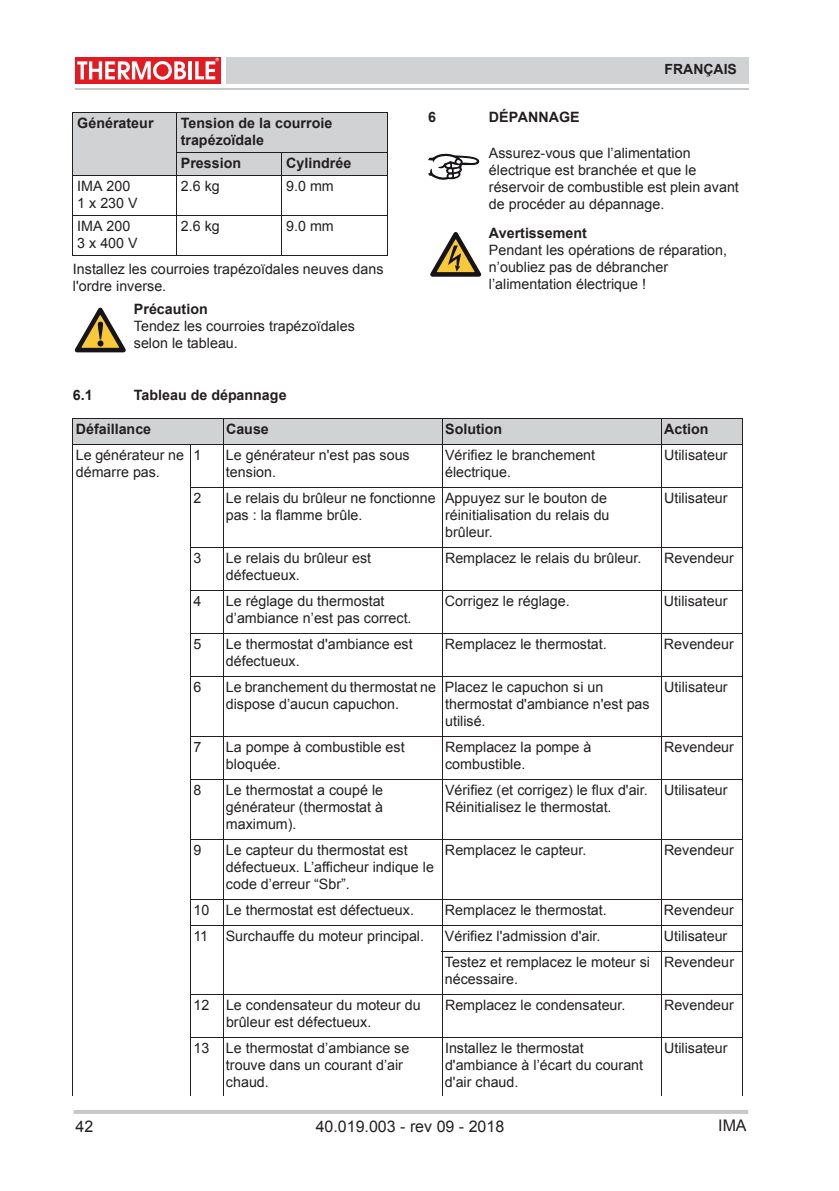
<style>
.page{position:relative;width:839px;height:1191px;background:#fff}
.page>*{position:absolute;margin:0;border:0;box-sizing:border-box;transform-origin:0 0}
.t1{font:16px "Arial";color:#231f20}
.t2{font:14.2px/17.2px "Arial";color:#231f20}
.t3{font:700 14.2px/17.2px "Arial";color:#231f20}
.t4{font:700 14px "Arial";color:#231f20}
</style>
<div class="page">
<hr style="left:74px;top:1110px;width:674px;height:3px;background:#c7c8ca">
<hr style="left:75px;top:88px;width:674px;height:2px;background:#c7c8ca">
<div style="left:226px;top:57px;width:523px;height:26px;background:#d1d2d4"></div>
<div style="left:75px;top:57px;width:146px;height:26px;background:#e21a21"></div>
<svg style="left:77px;top:61px;width:109px;height:19px"></svg>
<hr style="left:188px;top:61px;width:4px;height:18px;background:#fff">
<svg style="left:195px;top:58px;width:24px;height:21px"></svg>
<svg style="left:75px;top:308px;width:51px;height:44px"></svg>
<div style="left:73px;top:112px;width:103px;height:63px;background:#d1d2d4"></div>
<div style="left:176px;top:112px;width:211px;height:40px;background:#d1d2d4"></div>
<div style="left:176px;top:152px;width:106px;height:23px;background:#d1d2d4"></div>
<div style="left:282px;top:152px;width:105px;height:23px;background:#d1d2d4"></div>
<hr style="left:73px;top:113px;width:1px;height:142px;background:#231f20">
<hr style="left:176px;top:112px;width:1px;height:144px;background:#231f20">
<hr style="left:282px;top:152px;width:1px;height:104px;background:#231f20">
<hr style="left:387px;top:113px;width:1px;height:142px;background:#231f20">
<hr style="left:73px;top:112px;width:315px;height:1px;background:#231f20">
<hr style="left:176px;top:152px;width:212px;height:1px;background:#231f20">
<hr style="left:73px;top:175px;width:315px;height:1px;background:#231f20">
<hr style="left:73px;top:215px;width:315px;height:1px;background:#231f20">
<hr style="left:73px;top:255px;width:315px;height:1px;background:#231f20">
<svg style="left:428px;top:154px;width:51px;height:26px"></svg>
<svg style="left:430px;top:232px;width:51px;height:45px"></svg>
<div style="left:73px;top:419px;width:150px;height:25px;background:#d1d2d4"></div>
<div style="left:223px;top:419px;width:219px;height:25px;background:#d1d2d4"></div>
<div style="left:442px;top:419px;width:219px;height:25px;background:#d1d2d4"></div>
<div style="left:661px;top:419px;width:82px;height:25px;background:#d1d2d4"></div>
<hr style="left:73px;top:419px;width:1px;height:676px;background:#231f20">
<hr style="left:190px;top:444px;width:1px;height:651px;background:#231f20">
<hr style="left:223px;top:418px;width:1px;height:677px;background:#231f20">
<hr style="left:442px;top:418px;width:1px;height:677px;background:#231f20">
<hr style="left:661px;top:418px;width:1px;height:677px;background:#231f20">
<hr style="left:742px;top:419px;width:1px;height:676px;background:#231f20">
<hr style="left:73px;top:418px;width:670px;height:1px;background:#231f20">
<hr style="left:73px;top:444px;width:670px;height:1px;background:#231f20">
<hr style="left:190px;top:487px;width:553px;height:1px;background:#231f20">
<hr style="left:190px;top:547px;width:553px;height:1px;background:#231f20">
<hr style="left:190px;top:590px;width:553px;height:1px;background:#231f20">
<hr style="left:190px;top:633px;width:553px;height:1px;background:#231f20">
<hr style="left:190px;top:676px;width:553px;height:1px;background:#231f20">
<hr style="left:190px;top:736px;width:553px;height:1px;background:#231f20">
<hr style="left:190px;top:779px;width:553px;height:1px;background:#231f20">
<hr style="left:190px;top:839px;width:553px;height:1px;background:#231f20">
<hr style="left:190px;top:899px;width:553px;height:1px;background:#231f20">
<hr style="left:190px;top:925px;width:553px;height:1px;background:#231f20">
<hr style="left:442px;top:951px;width:301px;height:1px;background:#231f20">
<hr style="left:190px;top:994px;width:553px;height:1px;background:#231f20">
<hr style="left:190px;top:1037px;width:553px;height:1px;background:#231f20">
<p class="t4" style="left:665px;top:60px;width:74px">FRANÇAIS</p>
<p class="t3" style="left:428px;top:109px;width:9px">6</p>
<p class="t3" style="left:489px;top:109px;width:92px">DÉPANNAGE</p>
<p class="t3" style="left:77px;top:114px;width:78px">Générateur</p>
<p class="t3" style="left:181px;top:114px;width:153px">Tension de la courroie trapézoïdale</p>
<p class="t3" style="left:181px;top:155px;width:62px">Pression</p>
<p class="t3" style="left:286px;top:155px;width:67px">Cylindrée</p>
<p class="t2" style="left:489px;top:144px;width:251px">Assurez-vous que l’alimentation électrique est branchée et que le réservoir de combustible est plein avant de procéder au dépannage.</p>
<p class="t3" style="left:489px;top:225px;width:100px">Avertissement</p>
<p class="t2" style="left:489px;top:242px;width:238px">Pendant les opérations de réparation, n’oubliez pas de débrancher l’alimentation électrique !</p>
<p class="t2" style="left:77px;top:177px;width:62px">IMA 200<br>1 x 230 V</p>
<p class="t2" style="left:181px;top:177px;width:41px">2.6 kg</p>
<p class="t2" style="left:286px;top:177px;width:49px">9.0 mm</p>
<p class="t2" style="left:77px;top:217px;width:62px">IMA 200<br>3 x 400 V</p>
<p class="t2" style="left:181px;top:217px;width:41px">2.6 kg</p>
<p class="t2" style="left:286px;top:217px;width:49px">9.0 mm</p>
<p class="t2" style="left:73px;top:260px;width:312px">Installez les courroies trapézoïdales neuves dans l'ordre inverse.</p>
<p class="t3" style="left:134px;top:301px;width:75px">Précaution</p>
<p class="t2" style="left:134px;top:317px;width:222px">Tendez les courroies trapézoïdales selon le tableau.</p>
<p class="t3" style="left:73px;top:386px;width:21px">6.1</p>
<p class="t3" style="left:134px;top:386px;width:154px">Tableau de dépannage</p>
<p class="t3" style="left:76px;top:421px;width:77px">Défaillance</p>
<p class="t3" style="left:226px;top:421px;width:44px">Cause</p>
<p class="t3" style="left:445px;top:421px;width:59px">Solution</p>
<p class="t3" style="left:664px;top:421px;width:46px">Action</p>
<p class="t2" style="left:76px;top:446px;width:110px">Le générateur ne démarre pas.</p>
<p class="t2" style="left:194px;top:446px;width:9px">1</p>
<p class="t2" style="left:226px;top:446px;width:185px">Le générateur n'est pas sous tension.</p>
<p class="t2" style="left:445px;top:446px;width:152px">Vérifiez le branchement électrique.</p>
<p class="t2" style="left:664px;top:446px;width:65px">Utilisateur</p>
<p class="t2" style="left:194px;top:489px;width:9px">2</p>
<p class="t2" style="left:226px;top:489px;width:211px">Le relais du brûleur ne fonctionne pas : la flamme brûle.</p>
<p class="t2" style="left:445px;top:489px;width:166px">Appuyez sur le bouton de réinitialisation du relais du brûleur.</p>
<p class="t2" style="left:664px;top:489px;width:65px">Utilisateur</p>
<p class="t2" style="left:193px;top:549px;width:9px">3</p>
<p class="t2" style="left:226px;top:549px;width:147px">Le relais du brûleur est défectueux.</p>
<p class="t2" style="left:445px;top:549px;width:198px">Remplacez le relais du brûleur.</p>
<p class="t2" style="left:664px;top:549px;width:71px">Revendeur</p>
<p class="t2" style="left:193px;top:592px;width:9px">4</p>
<p class="t2" style="left:226px;top:592px;width:187px">Le réglage du thermostat d’ambiance n’est pas correct.</p>
<p class="t2" style="left:445px;top:592px;width:126px">Corrigez le réglage.</p>
<p class="t2" style="left:664px;top:592px;width:65px">Utilisateur</p>
<p class="t2" style="left:193px;top:635px;width:9px">5</p>
<p class="t2" style="left:226px;top:635px;width:188px">Le thermostat d'ambiance est défectueux.</p>
<p class="t2" style="left:445px;top:635px;width:163px">Remplacez le thermostat.</p>
<p class="t2" style="left:664px;top:635px;width:71px">Revendeur</p>
<p class="t2" style="left:193px;top:678px;width:9px">6</p>
<p class="t2" style="left:226px;top:678px;width:212px">Le branchement du thermostat ne dispose d’aucun capuchon.</p>
<p class="t2" style="left:445px;top:678px;width:206px">Placez le capuchon si un thermostat d'ambiance n'est pas utilisé.</p>
<p class="t2" style="left:664px;top:678px;width:65px">Utilisateur</p>
<p class="t2" style="left:194px;top:738px;width:9px">7</p>
<p class="t2" style="left:226px;top:738px;width:180px">La pompe à combustible est bloquée.</p>
<p class="t2" style="left:445px;top:738px;width:147px">Remplacez la pompe à combustible.</p>
<p class="t2" style="left:664px;top:738px;width:71px">Revendeur</p>
<p class="t2" style="left:193px;top:781px;width:9px">8</p>
<p class="t2" style="left:226px;top:781px;width:159px;text-align:justify">Le thermostat a coupé le générateur (thermostat à maximum).</p>
<p class="t2" style="left:445px;top:781px;width:204px">Vérifiez (et corrigez) le flux d'air.<br>Réinitialisez le thermostat.</p>
<p class="t2" style="left:664px;top:781px;width:65px">Utilisateur</p>
<p class="t2" style="left:193px;top:841px;width:9px">9</p>
<p class="t2" style="left:226px;top:841px;width:210px">Le capteur du thermostat est défectueux. L’afficheur indique le code d’erreur “Sbr”.</p>
<p class="t2" style="left:445px;top:841px;width:143px">Remplacez le capteur.</p>
<p class="t2" style="left:664px;top:841px;width:71px">Revendeur</p>
<p class="t2" style="left:193px;top:901px;width:222px">10 Le thermostat est défectueux.</p>
<p class="t2" style="left:445px;top:901px;width:164px">Remplacez le thermostat.</p>
<p class="t2" style="left:664px;top:901px;width:71px">Revendeur</p>
<p class="t2" style="left:193px;top:927px;width:232px">11 Surchauffe du moteur principal.</p>
<p class="t2" style="left:445px;top:927px;width:157px">Vérifiez l'admission d'air.</p>
<p class="t2" style="left:664px;top:927px;width:65px">Utilisateur</p>
<p class="t2" style="left:445px;top:953px;width:207px">Testez et remplacez le moteur si nécessaire.</p>
<p class="t2" style="left:664px;top:953px;width:72px">Revendeur</p>
<p class="t2" style="left:226px;top:996px;width:196px;text-indent:-32px">12 Le condensateur du moteur du brûleur est défectueux.</p>
<p class="t2" style="left:445px;top:996px;width:182px">Remplacez le condensateur.</p>
<p class="t2" style="left:664px;top:996px;width:71px">Revendeur</p>
<p class="t2" style="left:226px;top:1039px;width:185px;text-indent:-32px">13 Le thermostat d’ambiance se trouve dans un courant d’air chaud.</p>
<p class="t2" style="left:445px;top:1039px;width:200px">Installez le thermostat d'ambiance à l’écart du courant d'air chaud.</p>
<p class="t2" style="left:664px;top:1039px;width:65px">Utilisateur</p>
<p class="t1" style="left:76px;top:1115px;width:19px">42</p>
<p class="t1" style="left:316px;top:1115px;width:190px">40.019.003 - rev 09 - 2018</p>
<p class="t1" style="left:718px;top:1114px;width:30px">IMA</p>
</div>
